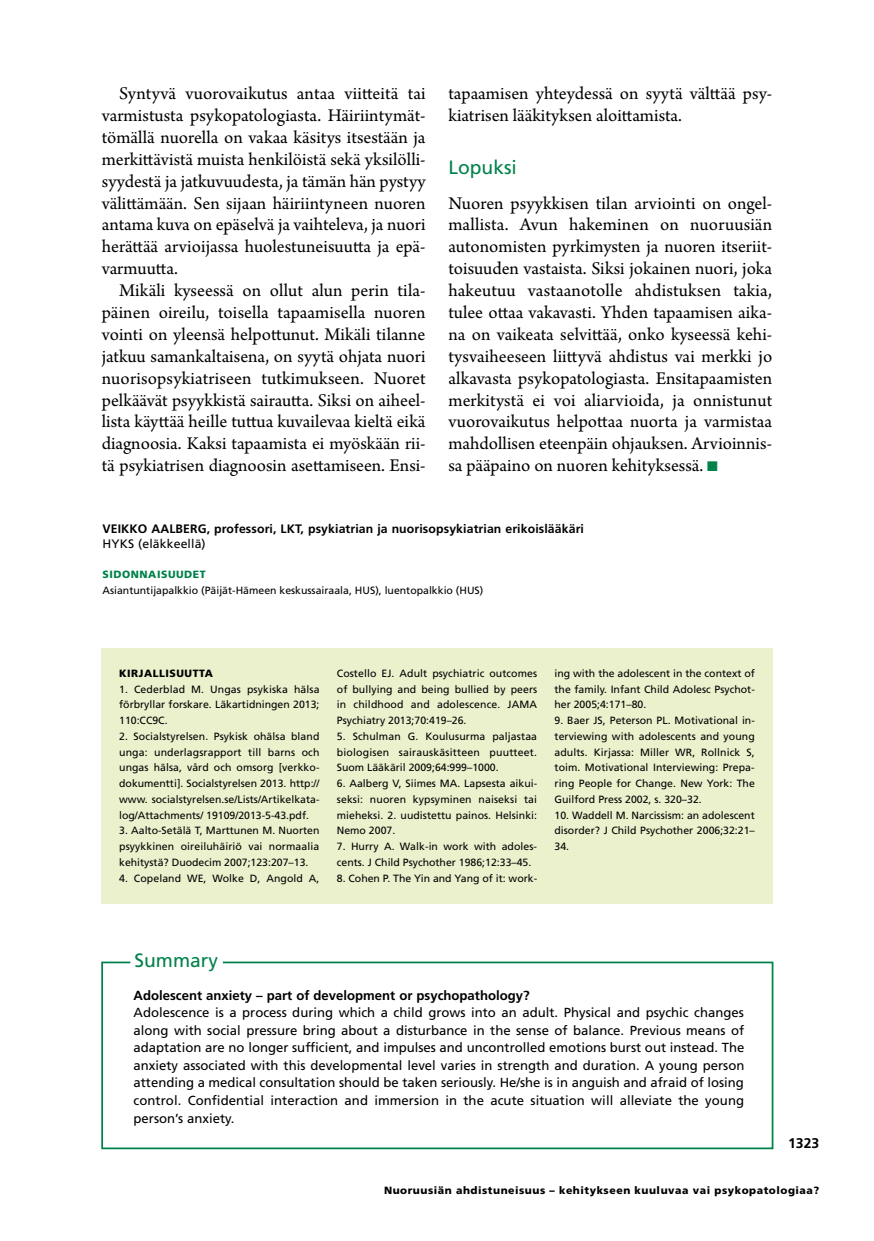
<style>
.page{position:relative;width:874px;height:1241px;background:#fff}
.page>*{position:absolute;margin:0;border:0;box-sizing:border-box;transform-origin:0 0}
.t1{font:19.25px "Frutiger LT Std";color:#00824b}
.t2{font:18.9px/21.9px "Arno Pro";color:#000;text-align:justify}
.t3{font:700 14px "Frutiger LT Std";color:#000}
.t4{font:13.12px/17.5px "Frutiger LT Std";letter-spacing:.005em;color:#000;text-align:justify}
.t5{font:700 13.12px "Frutiger LT Std";color:#000}
.t6{font:700 12.25px "Frutiger LT Std";letter-spacing:.01em;color:#000}
.t7{font:12.25px "Frutiger LT Std";letter-spacing:.01em;color:#000}
.t8{font:10.5px/15.8px "Frutiger LT Std";color:#000;text-align:justify}
.t9{font:900 10.5px "Frutiger LT Std";letter-spacing:.05em;color:#000}
.t10{font:900 10.5px "Frutiger LT Std";letter-spacing:.05em;color:#00824b}
.s1{color:#00824b}
</style>
<div class="page">
<div style="left:102px;top:647px;width:670px;height:256px;background:#ecf1cd"></div>
<svg style="left:101px;top:961px;width:672px;height:188px"></svg>
<p class="t2" style="left:102px;top:83px;width:325px;text-indent:17px">Syntyvä vuorovaikutus antaa viitteitä tai varmistusta psykopatologiasta. Häiriintymät&shy;tömällä nuorella on vakaa käsitys itsestään ja merkittävistä muista henkilöistä sekä yksilölli&shy;syydestä ja jatkuvuudesta, ja tämän hän pystyy välittämään. Sen sijaan häiriintyneen nuoren antama kuva on epäselvä ja vaihteleva, ja nuori herättää arvioijassa huolestuneisuutta ja epä&shy;varmuutta.</p>
<p class="t2" style="left:102px;top:280px;width:325px;text-indent:17px">Mikäli kyseessä on ollut alun perin tila&shy;päinen oireilu, toisella tapaamisella nuoren vointi on yleensä helpottunut. Mikäli tilanne jatkuu samankaltaisena, on syytä ohjata nuori nuorisopsykiatriseen tutkimukseen. Nuoret pelkäävät psyykkistä sairautta. Siksi on aiheel&shy;lista käyttää heille tuttua kuvailevaa kieltä eikä diagnoosia. Kaksi tapaamista ei myöskään rii&shy;tä psykiatrisen diagnoosin asettamiseen. Ensi-</p>
<h2 class="t2" style="left:448px;top:83px;width:325px">tapaamisen yhteydessä on syytä välttää psy&shy;kiatrisen lääkityksen aloittamista.</h2>
<h1 class="t1" style="left:448px;top:155px;width:70px">Lopuksi</h1>
<p class="t2" style="left:448px;top:193px;width:325px">Nuoren psyykkisen tilan arviointi on ongel&shy;mallista. Avun hakeminen on nuoruusiän autonomisten pyrkimysten ja nuoren itseriit&shy;toisuuden vastaista. Siksi jokainen nuori, joka hakeutuu vastaanotolle ahdistuksen takia, tulee ottaa vakavasti. Yhden tapaamisen aika&shy;na on vaikeata selvittää, onko kyseessä kehi&shy;tysvaiheeseen liittyvä ahdistus vai merkki jo alkavasta psykopatologiasta. Ensitapaamisten merkitystä ei voi aliarvioida, ja onnistunut vuorovaikutus helpottaa nuorta ja varmistaa mahdollisen eteenpäin ohjauksen. Arvioinnis&shy;sa pääpaino on nuoren kehityksessä. <span class="s1">■</span></p>
<p class="t6" style="left:102px;top:521px;width:483px">VEIKKO AALBERG, professori, LKT, psykiatrian ja nuorisopsykiatrian erikoislääkäri</p>
<p class="t7" style="left:102px;top:536px;width:105px">HYKS (eläkkeellä)</p>
<p class="t10" style="left:102px;top:568px;width:105px">SIDONNAISUUDET</p>
<p class="t8" style="left:102px;top:582px;width:382px">Asiantuntijapalkkio (Päijät-Hämeen keskussairaala, HUS), luentopalkkio (HUS)</p>
<p class="t9" style="left:119px;top:666px;width:95px">KIRJALLISUUTTA</p>
<p class="t8" style="left:119px;top:681px;width:202px">1. Cederblad M. Ungas psykiska hälsa förbryllar forskare. Läkartidningen 2013; 110:CC9C.</p>
<p class="t8" style="left:119px;top:728px;width:202px">2. Socialstyrelsen. Psykisk ohälsa bland unga: underlagsrapport till barns och ungas hälsa, vård och omsorg [verkko&shy;dokumentti]. Socialstyrelsen 2013. http:// www. socialstyrelsen.se/Lists/Artikelkata&shy;log/Attachments/ 19109/2013-5-43.pdf.</p>
<p class="t8" style="left:119px;top:822px;width:202px">3. Aalto-Setälä T, Marttunen M. Nuorten psyykkinen oireiluhäiriö vai normaalia kehitystä? Duodecim 2007;123:207–13.</p>
<p class="t8" style="left:119px;top:870px;width:202px">4. Copeland WE, Wolke D, Angold A,</p>
<p class="t8" style="left:336px;top:665px;width:202px">Costello EJ. Adult psychiatric outcomes of bullying and being bullied by peers in childhood and adolescence. JAMA Psychiatry 2013;70:419–26.</p>
<p class="t8" style="left:336px;top:728px;width:202px">5. Schulman G. Koulusurma paljastaa biologisen sairauskäsitteen puutteet.<br>Suom Lääkäril 2009;64:999–1000.</p>
<p class="t8" style="left:336px;top:775px;width:202px">6. Aalberg V, Siimes MA. Lapsesta aikui&shy;seksi: nuoren kypsyminen naiseksi tai mieheksi. 2. uudistettu painos. Helsinki:<br>Nemo 2007.</p>
<p class="t8" style="left:337px;top:838px;width:202px">7. Hurry A. Walk-in work with adoles&shy;cents. J Child Psychother 1986;12:33–45.</p>
<p class="t8" style="left:337px;top:870px;width:202px">8. Cohen P. The Yin and Yang of it: work-</p>
<p class="t8" style="left:554px;top:665px;width:202px">ing with the adolescent in the context of the family. Infant Child Adolesc Psychot&shy;her 2005;4:171–80.</p>
<p class="t8" style="left:554px;top:712px;width:202px">9. Baer JS, Peterson PL. Motivational in&shy;terviewing with adolescents and young adults. Kirjassa: Miller WR, Rollnick S, toim. Motivational Interviewing: Prepa&shy;ring People for Change. New York: The Guilford Press 2002, s. 320–32.</p>
<p class="t8" style="left:554px;top:807px;width:202px">10. Waddell M. Narcissism: an adolescent disorder? J Child Psychother 2006;32:21– 34.</p>
<h1 class="t1" style="left:134px;top:949px;width:85px">Summary</h1>
<p class="t5" style="left:133px;top:987px;width:397px">Adolescent anxiety – part of development or psychopathology?</p>
<p class="t4" style="left:133px;top:1004px;width:612px">Adolescence is a process during which a child grows into an adult. Physical and psychic changes along with social pressure bring about a disturbance in the sense of balance. Previous means of adaptation are no longer sufficient, and impulses and uncontrolled emotions burst out instead. The anxiety associated with this developmental level varies in strength and duration. A young person attending a medical consultation should be taken seriously. He/she is in anguish and afraid of losing control. Confidential interaction and immersion in the acute situation will alleviate the young person’s anxiety.</p>
<h3 class="t3" style="left:787px;top:1134px;width:33px">1323</h3>
<p class="t9" style="left:384px;top:1183px;width:436px">Nuoruusiän ahdistuneisuus – kehitykseen kuuluvaa vai psykopatologiaa?</p>
</div>
